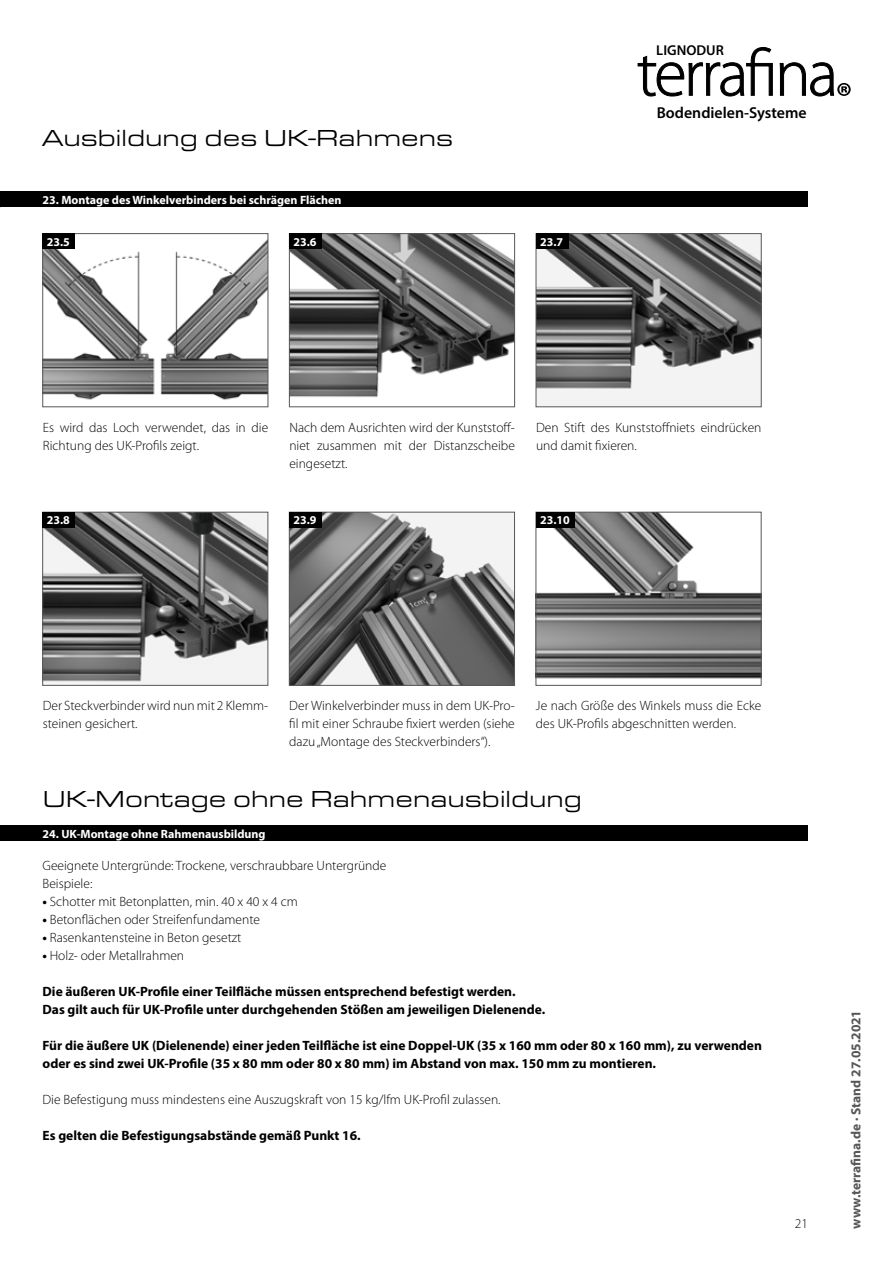
<style>
.page{position:relative;width:893px;height:1263px;background:#fff}
.page>*{position:absolute;margin:0;border:0;box-sizing:border-box;transform-origin:0 0}
.t1{font:24px "Eurostile Extended Roman DTC";color:#000}
.t2{font:600 15.9px "Myriad Pro";color:#000}
.t3{font:600 14.25px "Myriad Pro";color:#000}
.t4{font:300 13.5px/18px "Myriad Pro";color:#000}
.t5{font:700 13.5px/18px "Myriad Pro";color:#000}
.t6{font:700 13.5px "Myriad Pro";color:#575756}
.t7{font:700 12px "Myriad Pro";color:#fff}
.s1{font-weight:700}
</style>
<div class="page">
<svg style="left:638px;top:47px;width:213px;height:49px"></svg>
<div style="left:0;top:191px;width:808px;height:16px;background:#000"></div>
<img style="left:45px;top:240px;width:221px;height:160px">
<div style="left:43px;top:233px;width:225px;height:174px;border:1px solid #575756"></div>
<img style="left:291px;top:235px;width:222px;height:163px">
<div style="left:289px;top:233px;width:226px;height:174px;border:1px solid #575756"></div>
<img style="left:538px;top:235px;width:221px;height:170px">
<div style="left:536px;top:233px;width:225px;height:174px;border:1px solid #575756"></div>
<div style="left:43px;top:233px;width:32px;height:16px;background:#000"></div>
<div style="left:289px;top:233px;width:33px;height:16px;background:#000"></div>
<div style="left:536px;top:233px;width:32px;height:16px;background:#000"></div>
<img style="left:45px;top:514px;width:221px;height:169px">
<div style="left:43px;top:512px;width:225px;height:173px;border:1px solid #575756"></div>
<img style="left:291px;top:514px;width:222px;height:169px">
<div style="left:289px;top:512px;width:226px;height:173px;border:1px solid #575756"></div>
<img style="left:538px;top:514px;width:221px;height:165px">
<div style="left:536px;top:512px;width:225px;height:173px;border:1px solid #575756"></div>
<div style="left:43px;top:512px;width:32px;height:16px;background:#000"></div>
<div style="left:289px;top:512px;width:33px;height:16px;background:#000"></div>
<div style="left:536px;top:512px;width:39px;height:16px;background:#000"></div>
<div style="left:0;top:825px;width:808px;height:16px;background:#000"></div>
<p class="t3" style="left:656px;top:41px;width:69px">LIGNODUR</p>
<h1 class="t1" style="left:43px;top:126px;width:412px">Ausbildung des UK-Rahmens</h1>
<p class="t7" style="left:43px;top:192px;width:301px">23. Montage des Winkelverbinders bei schrägen Flächen</p>
<p class="t7" style="left:47px;top:234px;width:25px">23.5</p>
<p class="t7" style="left:293px;top:234px;width:25px">23.6</p>
<p class="t7" style="left:540px;top:234px;width:25px">23.7</p>
<p class="t2" style="left:657px;top:103px;width:151px">Bodendielen-Systeme</p>
<p class="t4" style="left:43px;top:418px;width:227px">Es wird das Loch verwendet, das in die<br>Richtung des UK-Profils zeigt.</p>
<p class="t4" style="left:289px;top:418px;width:227px;text-align:justify">Nach dem Ausrichten wird der Kunststoff&shy;niet zusammen mit der Distanzscheibe eingesetzt.</p>
<p class="t4" style="left:536px;top:418px;width:227px">Den Stift des Kunststoffniets eindrücken und damit fixieren.</p>
<p class="t7" style="left:47px;top:512px;width:25px">23.8</p>
<p class="t7" style="left:293px;top:512px;width:25px">23.9</p>
<p class="t7" style="left:540px;top:512px;width:31px">23.10</p>
<p class="t4" style="left:43px;top:697px;width:227px">Der Steckverbinder wird nun mit 2 Klemm&shy;steinen gesichert.</p>
<p class="t4" style="left:289px;top:697px;width:227px;text-align:justify">Der Winkelverbinder muss in dem UK-Pro&shy;fil mit einer Schraube fixiert werden (siehe dazu „Montage des Steckverbinders“).</p>
<p class="t4" style="left:536px;top:697px;width:227px">Je nach Größe des Winkels muss die Ecke des UK-Profils abgeschnitten werden.</p>
<h1 class="t1" style="left:43px;top:787px;width:541px">UK-Montage ohne Rahmenausbildung</h1>
<p class="t7" style="left:43px;top:826px;width:225px">24. UK-Montage ohne Rahmenausbildung</p>
<p class="t4" style="left:43px;top:856px;width:345px">Geeignete Untergründe: Trockene, verschraubbare Untergründe<br>Beispiele:</p>
<p class="t4" style="left:43px;top:892px;width:257px"><span class="s1">•</span> Schotter mit Betonplatten, min. 40 x 40 x 4 cm</p>
<p class="t4" style="left:43px;top:910px;width:219px"><span class="s1">•</span> Betonflächen oder Streifenfundamente</p>
<p class="t4" style="left:43px;top:928px;width:200px"><span class="s1">•</span> Rasenkantensteine in Beton gesetzt</p>
<p class="t4" style="left:43px;top:946px;width:143px"><span class="s1">•</span> Holz- oder Metallrahmen</p>
<p class="t5" style="left:43px;top:981px;width:504px">Die äußeren UK-Profile einer Teilfläche müssen entsprechend befestigt werden.<br>Das gilt auch für UK-Profile unter durchgehenden Stößen am jeweiligen Dielenende.</p>
<p class="t5" style="left:43px;top:1035px;width:721px">Für die äußere UK (Dielenende) einer jeden Teilfläche ist eine Doppel-UK (35 x 160 mm oder 80 x 160 mm), zu verwenden oder es sind zwei UK-Profile (35 x 80 mm oder 80 x 80 mm) im Abstand von max. 150 mm zu montieren.</p>
<p class="t4" style="left:43px;top:1090px;width:460px">Die Befestigung muss mindestens eine Auszugskraft von 15 kg/lfm UK-Profil zulassen.</p>
<p class="t5" style="left:43px;top:1125px;width:320px">Es gelten die Befestigungsabstände gemäß Punkt 16.</p>
<p class="t4" style="left:795px;top:1215px;width:15px">21</p>
<p class="t6" style="left:847px;top:1229px;width:220px;rotate:-90deg">www.terrafina.de · Stand 27.05.2021</p>
</div>
